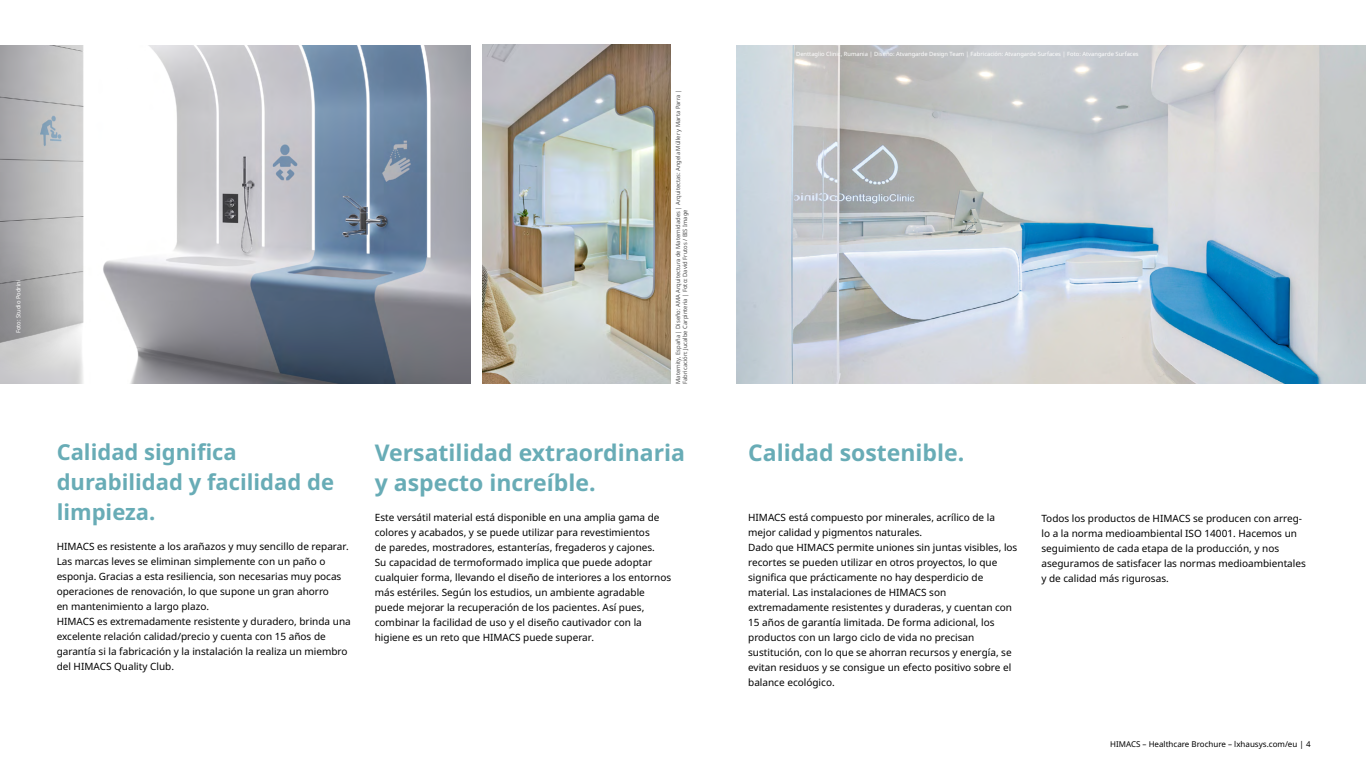
<style>
.page{position:relative;width:1366px;height:768px;background:#fff}
.page>*{position:absolute;margin:0;border:0;box-sizing:border-box;transform-origin:0 0}
.t1{font:700 23px/30px "Noto Sans";color:#68acb6}
.t2{font:700 22px/30px "Noto Sans";color:#68acb6}
.t3{font:10px/15px "Noto Sans";color:#000}
.t4{font:8px "Noto Sans";color:#000}
.t5{font:5.8px/7.2px "Noto Sans";color:#4d4d4d}
.t6{font:5.8px "Noto Sans";color:#fff}
</style>
<div class="page">
<img style="left:0;top:45px;width:471px;height:339px">
<div style="left:0;top:232px;width:73px;height:148px;background:#000;opacity:.85"></div>
<img style="left:482px;top:45px;width:188px;height:339px">
<img style="left:736px;top:45px;width:630px;height:339px">
<p class="t6" style="left:14px;top:333px;width:55px;rotate:-90deg">Foto: Studio Podrini</p>
<h2 class="t2" style="left:57px;top:437px;width:279px">Calidad significa durabilidad y facilidad de limpieza.</h2>
<p class="t3" style="left:57px;top:539px;width:296px">HIMACS es resistente a los arañazos y muy sencillo de reparar.<br>Las marcas leves se eliminan simplemente con un paño o esponja. Gracias a esta resiliencia, son necesarias muy pocas operaciones de renovación, lo que supone un gran ahorro<br>en mantenimiento a largo plazo.<br>HIMACS es extremadamente resistente y duradero, brinda una excelente relación calidad/precio y cuenta con 15 años de garantía si la fabricación y la instalación la realiza un miembro del HIMACS Quality Club.</p>
<p class="t5" style="left:674px;top:384px;width:296px;rotate:-90deg">Maternity, España | Diseño: AMA Arquitectura de Maternidades | Arquitectas: Angela Müller y Marta Parra |<br>Fabricación: Jucalbe Carpinteria | Foto: David Frutos / BIS Image</p>
<h1 class="t1" style="left:375px;top:438px;width:312px">Versatilidad extraordinaria y aspecto increíble.</h1>
<p class="t3" style="left:375px;top:510px;width:298px">Este versátil material está disponible en una amplia gama de colores y acabados, y se puede utilizar para revestimientos<br>de paredes, mostradores, estanterías, fregaderos y cajones.<br>Su capacidad de termoformado implica que puede adoptar cualquier forma, llevando el diseño de interiores a los entornos más estériles. Según los estudios, un ambiente agradable puede mejorar la recuperación de los pacientes. Así pues, combinar la facilidad de uso y el diseño cautivador con la higiene es un reto que HIMACS puede superar.</p>
<p class="t6" style="left:796px;top:50px;width:344px">Denttaglio Clinic, Rumania | Diseño: Atvangarde Design Team | Fabricación: Atvangarde Surfaces | Foto: Atvangarde Surfaces</p>
<h1 class="t1" style="left:748px;top:438px;width:218px">Calidad sostenible.</h1>
<p class="t3" style="left:748px;top:510px;width:271px">HIMACS está compuesto por minerales, acrílico de la mejor calidad y pigmentos naturales.<br>Dado que HIMACS permite uniones sin juntas visibles, los recortes se pueden utilizar en otros proyectos, lo que significa que prácticamente no hay desperdicio de material. Las instalaciones de HIMACS son extremadamente resistentes y duraderas, y cuentan con 15 años de garantía limitada. De forma adicional, los productos con un largo ciclo de vida no precisan sustitución, con lo que se ahorran recursos y energía, se evitan residuos y se consigue un efecto positivo sobre el balance ecológico.</p>
<p class="t3" style="left:1041px;top:511px;width:266px">Todos los productos de HIMACS se producen con arreg&shy;lo a la norma medioambiental ISO 14001. Hacemos un seguimiento de cada etapa de la producción, y nos aseguramos de satisfacer las normas medioambientales y de calidad más rigurosas.</p>
<p class="t4" style="left:1110px;top:739px;width:202px">HIMACS – Healthcare Brochure – lxhausys.com/eu | 4</p>
</div>
